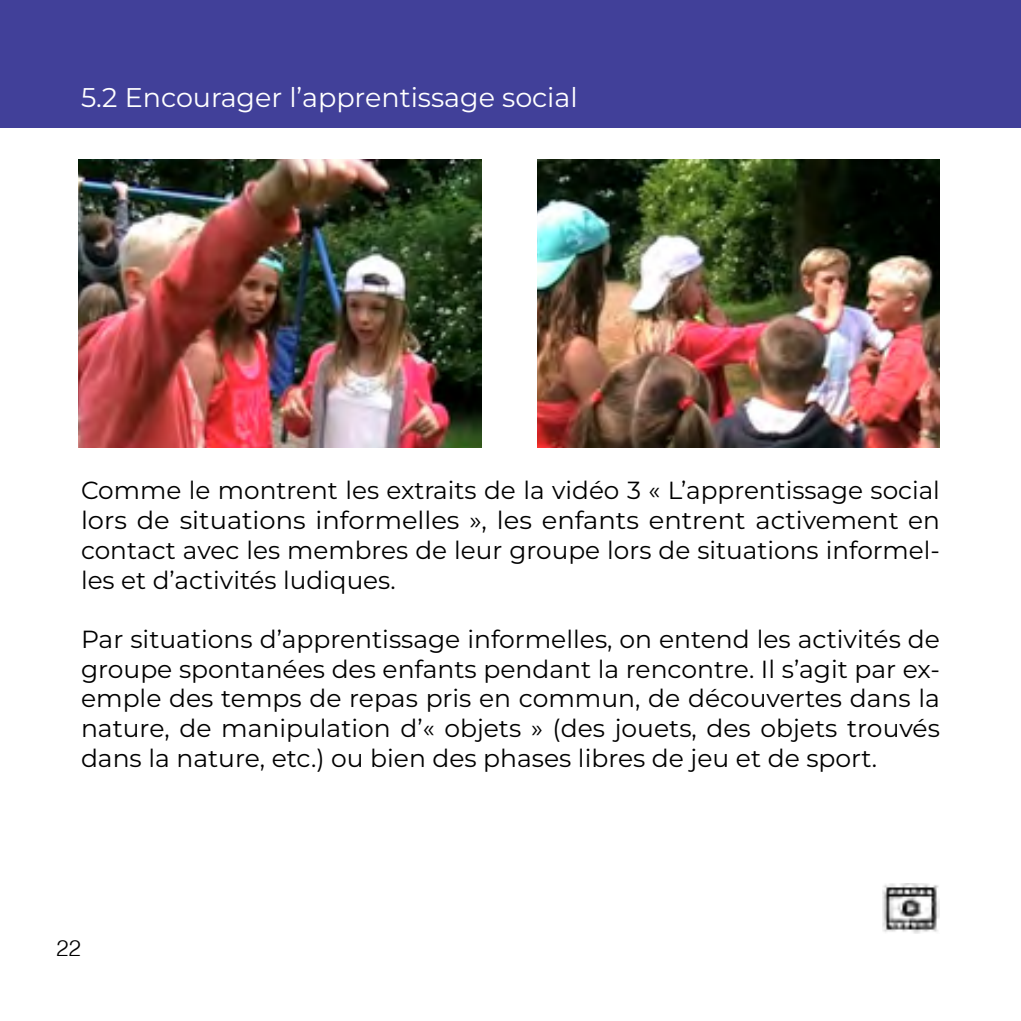
<style>
.page{position:relative;width:1021px;height:1021px;background:#fff}
.page>*{position:absolute;margin:0;border:0;box-sizing:border-box;transform-origin:0 0}
.t1{font:27px "Montserrat";color:#fff}
.t2{font:24.75px/29.7px "Montserrat";color:#000;text-align:justify}
.t3{font:300 22.5px "Helvetica";color:#000}
</style>
<div class="page">
<div style="left:0;top:0;width:1020px;height:128px;background:#414099"></div>
<img style="left:882px;top:883px;width:57px;height:50px">
<img style="left:79px;top:159px;width:402px;height:289px">
<img style="left:537px;top:159px;width:402px;height:289px">
<p class="t1" style="left:81px;top:80px;width:498px">5.2 Encourager l’apprentissage social</p>
<p class="t2" style="left:81px;top:475px;width:860px">Comme le montrent les extraits de la vidéo 3 « L’apprentissage social lors de situations informelles », les enfants entrent activement en contact avec les membres de leur groupe lors de situations informel&shy;les et d’activités ludiques.</p>
<p class="t2" style="left:81px;top:623px;width:860px">Par situations d’apprentissage informelles, on entend les activités de groupe spontanées des enfants pendant la rencontre. Il s’agit par ex&shy;emple des temps de repas pris en commun, de découvertes dans la nature, de manipulation d’« objets » (des jouets, des objets trouvés dans la nature, etc.) ou bien des phases libres de jeu et de sport.</p>
<p class="t3" style="left:56px;top:928px;width:27px">22</p>
</div>
